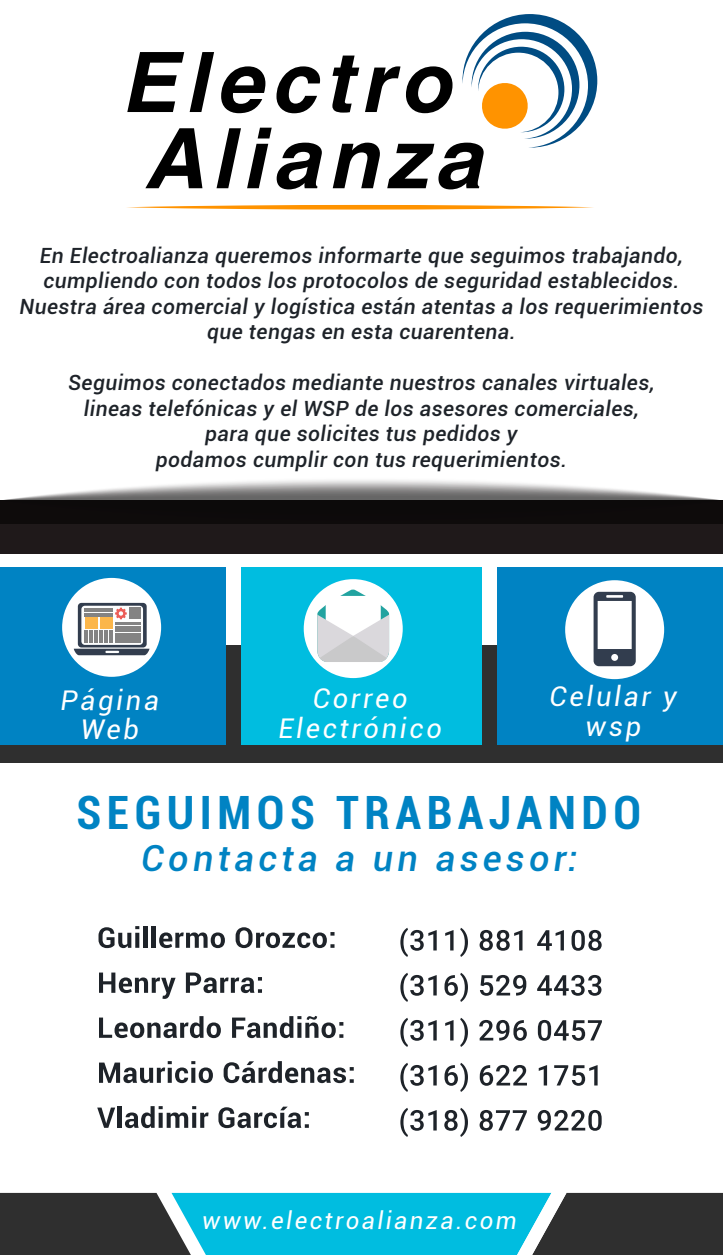
<style>
.page{position:relative;width:723px;height:1255px;background:#fff}
.page>*{position:absolute;margin:0;border:0;box-sizing:border-box;transform-origin:0 0}
.t1{font:italic 700 83.55px/76.2px "Helvetica World";letter-spacing:.09em;color:#000}
.t2{font:700 condensed 45.9px "Roboto";letter-spacing:.12em;color:#0083c3}
.t3{font:italic 500 36px "Roboto";letter-spacing:.12em;color:#0083c3}
.t4{font:italic 27.15px/29.8px "Roboto";letter-spacing:.1em;color:#fff;text-align:center}
.t5{font:italic 24px "Roboto";letter-spacing:.1em;color:#fff}
.t6{font:italic 500 21px/25.5px "Roboto";letter-spacing:.02em;color:#1e2329;text-align:center}
</style>
<div class="page">
<div style="left:0;top:500px;width:722px;height:54px;background:#1f191a"></div>
<svg style="left:0;top:1193px;width:722px;height:62px;background:#217b8c"></svg>
<div style="left:0;top:644px;width:722px;height:118px;background:#2f2f2f"></div>
<div style="left:0;top:567px;width:226px;height:177px;background:#0083c3"></div>
<div style="left:496px;top:567px;width:226px;height:177px;background:#0083c3"></div>
<div style="left:241px;top:567px;width:240px;height:177px;background:#00bde0"></div>
<svg style="left:0;top:480px;width:722px;height:44px"></svg>
<div style="left:62px;top:578px;width:99px;height:99px;background:#fff;border-radius:50%"></div>
<svg style="left:73px;top:603px;width:77px;height:52px"></svg>
<hr style="left:94px;top:631px;width:4px;height:12px;background:#838383">
<hr style="left:99px;top:631px;width:4px;height:12px;background:#838383">
<hr style="left:104px;top:631px;width:4px;height:12px;background:#838383">
<hr style="left:109px;top:631px;width:4px;height:12px;background:#838383">
<div style="left:129px;top:608px;width:11px;height:11px;background:#838383"></div>
<div style="left:85px;top:617px;width:13px;height:12px;background:#fbb64a"></div>
<div style="left:100px;top:617px;width:13px;height:12px;background:#fbb64a"></div>
<hr style="left:115px;top:622px;width:25px;height:3px;background:#838383">
<hr style="left:115px;top:626px;width:25px;height:2px;background:#838383">
<hr style="left:115px;top:630px;width:25px;height:2px;background:#838383">
<div style="left:115px;top:634px;width:25px;height:9px;background:#838383"></div>
<div style="left:303px;top:579px;width:99px;height:99px;background:#fff;border-radius:50%"></div>
<svg style="left:317px;top:589px;width:72px;height:73px"></svg>
<div style="left:565px;top:580px;width:98px;height:99px;background:#fff;border-radius:50%"></div>
<svg style="left:593px;top:592px;width:42px;height:74px"></svg>
<svg style="left:127px;top:205px;width:466px;height:5px"></svg>
<svg style="left:462px;top:14px;width:135px;height:134px"></svg>
<svg style="left:98px;top:926px;width:41px;height:22px"></svg>
<hr style="left:143px;top:926px;width:4px;height:22px;background:#1e2329">
<hr style="left:152px;top:926px;width:4px;height:22px;background:#1e2329">
<svg style="left:159px;top:932px;width:66px;height:16px"></svg>
<svg style="left:235px;top:927px;width:99px;height:21px"></svg>
<svg style="left:99px;top:972px;width:76px;height:27px"></svg>
<svg style="left:186px;top:972px;width:76px;height:21px"></svg>
<svg style="left:99px;top:1016px;width:122px;height:22px"></svg>
<svg style="left:232px;top:1016px;width:111px;height:22px"></svg>
<svg style="left:99px;top:1061px;width:114px;height:22px"></svg>
<svg style="left:223px;top:1061px;width:130px;height:22px"></svg>
<svg style="left:97px;top:1107px;width:18px;height:21px"></svg>
<hr style="left:118px;top:1106px;width:4px;height:22px;background:#1e2329">
<svg style="left:125px;top:1106px;width:83px;height:22px"></svg>
<svg style="left:218px;top:1106px;width:91px;height:22px"></svg>
<svg style="left:400px;top:928px;width:36px;height:29px"></svg>
<svg style="left:445px;top:930px;width:8px;height:20px"></svg>
<svg style="left:460px;top:928px;width:7px;height:29px"></svg>
<svg style="left:479px;top:930px;width:43px;height:21px"></svg>
<svg style="left:537px;top:930px;width:26px;height:20px"></svg>
<svg style="left:571px;top:930px;width:30px;height:21px"></svg>
<svg style="left:400px;top:973px;width:36px;height:29px"></svg>
<svg style="left:444px;top:973px;width:23px;height:29px"></svg>
<svg style="left:480px;top:975px;width:46px;height:21px"></svg>
<svg style="left:537px;top:975px;width:64px;height:21px"></svg>
<svg style="left:400px;top:1018px;width:36px;height:29px"></svg>
<svg style="left:445px;top:1020px;width:8px;height:20px"></svg>
<svg style="left:460px;top:1018px;width:7px;height:29px"></svg>
<svg style="left:479px;top:1020px;width:47px;height:21px"></svg>
<svg style="left:537px;top:1020px;width:64px;height:21px"></svg>
<svg style="left:400px;top:1063px;width:36px;height:29px"></svg>
<svg style="left:444px;top:1063px;width:23px;height:29px"></svg>
<svg style="left:479px;top:1065px;width:47px;height:21px"></svg>
<svg style="left:538px;top:1065px;width:8px;height:20px"></svg>
<svg style="left:554px;top:1065px;width:43px;height:21px"></svg>
<svg style="left:400px;top:1108px;width:36px;height:29px"></svg>
<svg style="left:444px;top:1108px;width:23px;height:29px"></svg>
<svg style="left:479px;top:1110px;width:47px;height:21px"></svg>
<svg style="left:537px;top:1110px;width:64px;height:21px"></svg>
<h1 class="t1" style="left:126px;top:45px;width:361px">Electro<br>Alianza</h1>
<p class="t6" style="left:19px;top:241px;width:685px">En Electroalianza queremos informarte que seguimos trabajando, cumpliendo con todos los protocolos de seguridad establecidos.<br>Nuestra área comercial y logística están atentas a los requerimientos que tengas en esta cuarentena.</p>
<p class="t6" style="left:68px;top:369px;width:587px">Seguimos conectados mediante nuestros canales virtuales, lineas telefónicas y el WSP de los asesores comerciales, para que solicites tus pedidos y<br>podamos cumplir con tus requerimientos.</p>
<p class="t4" style="left:60px;top:684px;width:100px">Página<br>Web</p>
<p class="t4" style="left:278px;top:682px;width:165px">Correo<br>Electrónico</p>
<p class="t4" style="left:549px;top:680px;width:129px">Celular y wsp</p>
<h2 class="t2" style="left:76px;top:780px;width:565px">SEGUIMOS TRABAJANDO</h2>
<h3 class="t3" style="left:141px;top:832px;width:437px">Contacta a un asesor:</h3>
<p class="t5" style="left:202px;top:1204px;width:316px">www.electroalianza.com</p>
</div>
